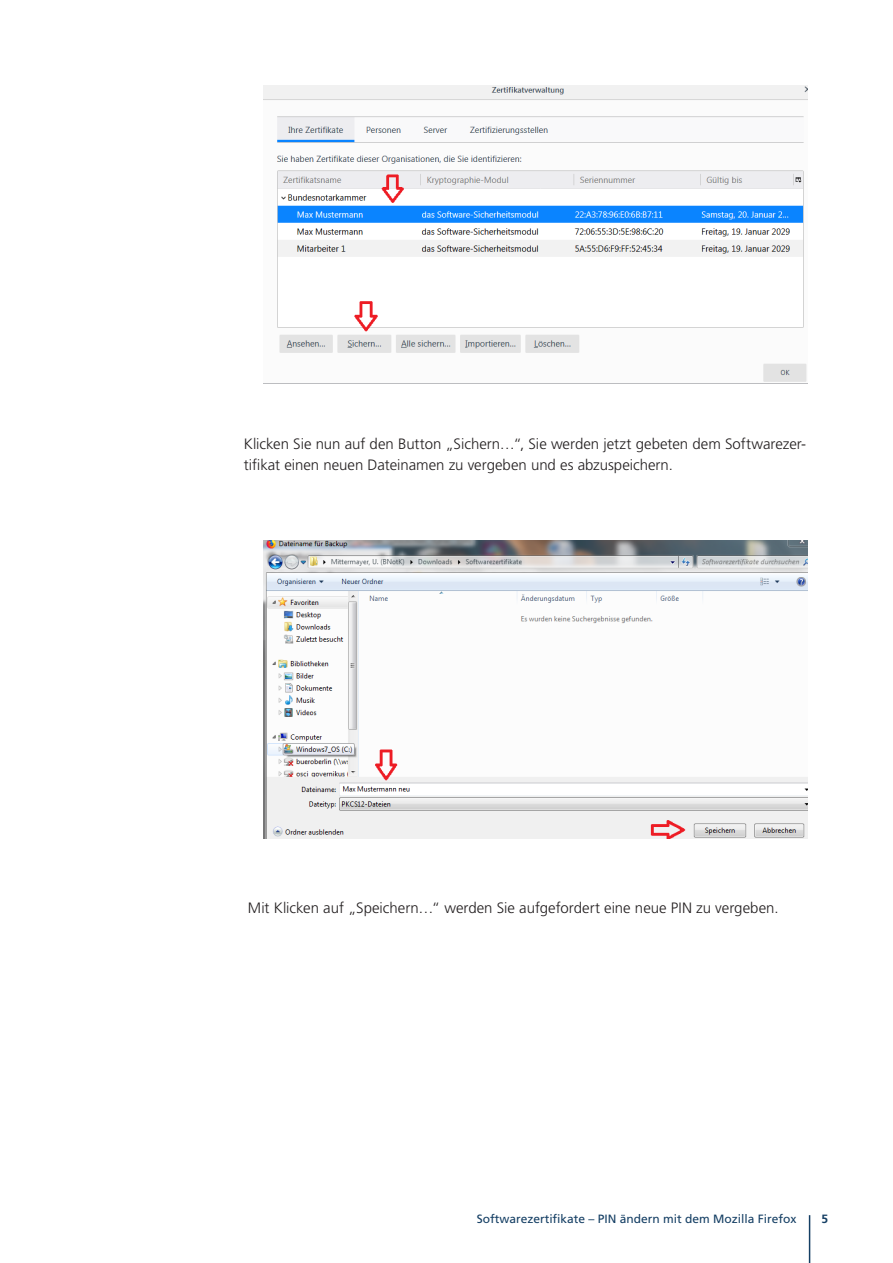
<style>
.page{position:relative;width:893px;height:1263px;background:#fff}
.page>*{position:absolute;margin:0;border:0;box-sizing:border-box;transform-origin:0 0}
.Antwort{font:300 15px/21px "Frutiger LT Pro";color:#231f20}
.t1{font:12px "Frutiger LT Pro";color:#153f64}
.t2{font:700 12px "Frutiger LT Pro";color:#153f64}
</style>
<div class="page">
<hr style="left:809px;top:1215px;width:1px;height:48px;background:#153f64">
<img style="left:264px;top:85px;width:544px;height:297px">
<img style="left:264px;top:540px;width:544px;height:298px">
<p class="Antwort" style="left:244px;top:434px;width:564px">Klicken Sie nun auf den Button „Sichern…“, Sie werden jetzt gebeten dem Softwarezer&shy;tifikat einen neuen Dateinamen zu vergeben und es abzuspeichern.</p>
<p class="Antwort" style="left:248px;top:897px;width:532px">Mit Klicken auf „Speichern…“ werden Sie aufgefordert eine neue PIN zu vergeben.</p>
<p class="t1" style="left:477px;top:1211px;width:321px">Softwarezertifikate – PIN ändern mit dem Mozilla Firefox</p>
<p class="t2" style="left:821px;top:1211px;width:8px">5</p>
</div>
